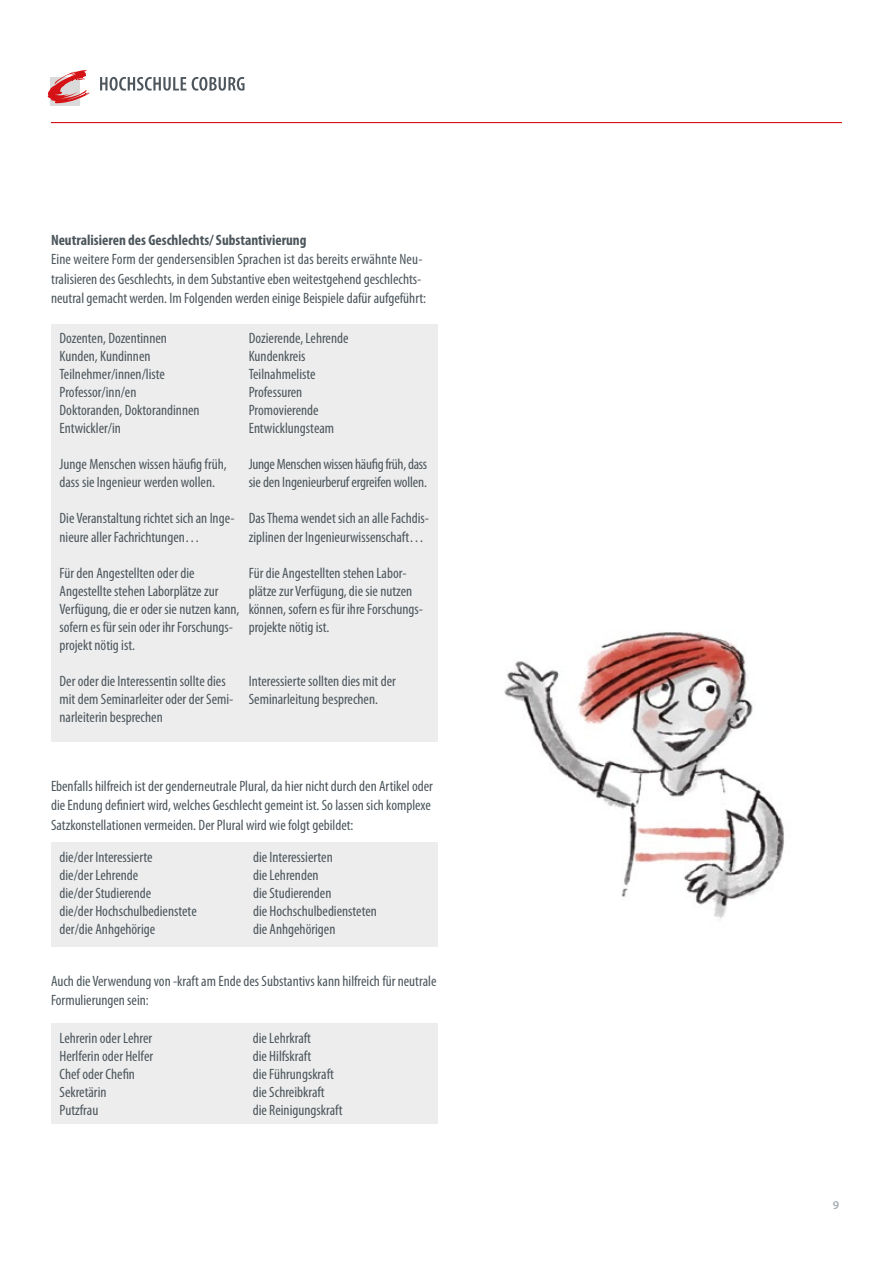
<style>
.page{position:relative;width:893px;height:1263px;background:#fff}
.page>*{position:absolute;margin:0;border:0;box-sizing:border-box;transform-origin:0 0}
.t1{font:condensed 15px/18px "Myriad Pro";color:#4c565c}
.t2{font:700 condensed 15px "Myriad Pro";color:#4c565c}
.t3{font:600 12px "Myriad Pro";color:#a5adb4}
</style>
<div class="page">
<div style="left:51px;top:324px;width:387px;height:418px;background:#ededed"></div>
<div style="left:51px;top:842px;width:387px;height:105px;background:#ededed"></div>
<div style="left:51px;top:1023px;width:386px;height:101px;background:#ededed"></div>
<div style="left:51px;top:77px;width:29px;height:29px;background:#dadada"></div>
<svg style="left:48px;top:70px;width:41px;height:33px"></svg>
<svg style="left:100px;top:77px;width:86px;height:14px"></svg>
<svg style="left:192px;top:77px;width:52px;height:14px"></svg>
<hr style="left:51px;top:122px;width:791px;height:1px;background:#d51317">
<img style="left:504px;top:632px;width:281px;height:287px">
<div style="left:488px;top:733px;width:37px;height:46px;background:#fff"></div>
<p class="t2" style="left:51px;top:230px;width:257px">Neutralisieren des Geschlechts/ Substantivierung</p>
<p class="t1" style="left:51px;top:249px;width:377px;line-height:19.5px">Eine weitere Form der gendersensiblen Sprachen ist das bereits erwähnte Neu&shy;tralisieren des Geschlechts, in dem Substantive eben weitestgehend geschlechts&shy;neutral gemacht werden. Im Folgenden werden einige Beispiele dafür aufgeführt:</p>
<p class="t1" style="left:60px;top:329px;width:142px">Dozenten, Dozentinnen<br>Kunden, Kundinnen<br>Teilnehmer/innen/liste<br>Professor/inn/en<br>Doktoranden, Doktorandinnen<br>Entwickler/in</p>
<p class="t1" style="left:60px;top:455px;width:169px">Junge Menschen wissen häufig früh, dass sie Ingenieur werden wollen.</p>
<p class="t1" style="left:60px;top:509px;width:177px">Die Veranstaltung richtet sich an Inge&shy;nieure aller Fachrichtungen…</p>
<p class="t1" style="left:60px;top:563px;width:182px">Für den Angestellten oder die<br>Angestellte stehen Laborplätze zur<br>Verfügung, die er oder sie nutzen kann, sofern es für sein oder ihr Forschungs&shy;projekt nötig ist.</p>
<p class="t1" style="left:60px;top:671px;width:175px">Der oder die Interessentin sollte dies mit dem Seminarleiter oder der Semi&shy;narleiterin besprechen</p>
<p class="t1" style="left:249px;top:329px;width:101px">Dozierende, Lehrende<br>Kundenkreis<br>Teilnahmeliste<br>Professuren<br>Promovierende<br>Entwicklungsteam</p>
<p class="t1" style="left:249px;top:455px;width:180px">Junge Menschen wissen häufig früh, dass sie den Ingenieurberuf ergreifen wollen.</p>
<p class="t1" style="left:249px;top:509px;width:182px">Das Thema wendet sich an alle Fachdis&shy;ziplinen der Ingenieurwissenschaft…</p>
<p class="t1" style="left:249px;top:563px;width:176px">Für die Angestellten stehen Labor&shy;plätze zur Verfügung, die sie nutzen können, sofern es für ihre Forschungs&shy;projekte nötig ist.</p>
<p class="t1" style="left:249px;top:671px;width:149px">Interessierte sollten dies mit der<br>Seminarleitung besprechen.</p>
<p class="t1" style="left:51px;top:776px;width:383px;line-height:19.5px">Ebenfalls hilfreich ist der genderneutrale Plural, da hier nicht durch den Artikel oder die Endung definiert wird, welches Geschlecht gemeint ist. So lassen sich komplexe<br>Satzkonstellationen vermeiden. Der Plural wird wie folgt gebildet:</p>
<p class="t1" style="left:60px;top:847px;width:139px">die/der Interessierte<br>die/der Lehrende<br>die/der Studierende<br>die/der Hochschulbedienstete der/die Anhgehörige</p>
<p class="t1" style="left:253px;top:847px;width:125px">die Interessierten<br>die Lehrenden<br>die Studierenden<br>die Hochschulbediensteten die Anhgehörigen</p>
<p class="t1" style="left:51px;top:971px;width:387px;line-height:19.5px">Auch die Verwendung von -kraft am Ende des Substantivs kann hilfreich für neutrale<br>Formulierungen sein:</p>
<p class="t1" style="left:60px;top:1029px;width:95px">Lehrerin oder Lehrer<br>Herlferin oder Helfer<br>Chef oder Chefin<br>Sekretärin<br>Putzfrau</p>
<p class="t1" style="left:253px;top:1029px;width:91px">die Lehrkraft<br>die Hilfskraft<br>die Führungskraft die Schreibkraft die Reinigungskraft</p>
<p class="t3" style="left:833px;top:1197px;width:8px">9</p>
</div>
